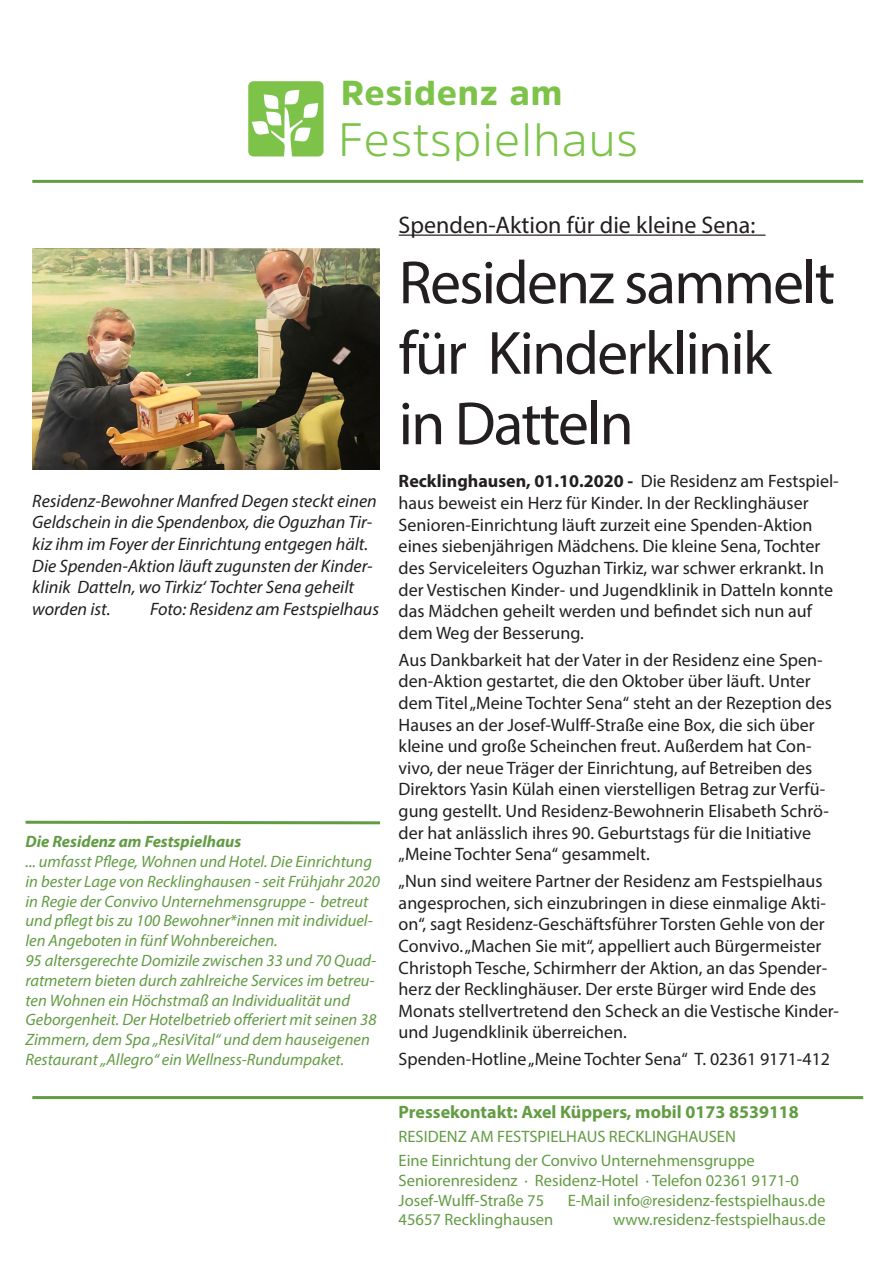
<style>
.page{position:relative;width:893px;height:1263px;background:#fff}
.page>*{position:absolute;margin:0;border:0;box-sizing:border-box;transform-origin:0 0}
.t1{font:61.5px/70.5px "Myriad Pro";letter-spacing:-.03em;color:#231f20}
.t2{font:300 46.8px "Amsi Pro";letter-spacing:.025em;color:#7dc34a}
.t3{font:900 34.35px "Amsi Pro";letter-spacing:.025em;color:#7dc34a}
.t4{font:24px "Myriad Pro";color:#231f20}
.t5{font:18px/21.6px "Myriad Pro";color:#231f20}
.t6{font:italic 18px/21.6px "Myriad Pro";color:#231f20}
.t7{font:700 18px "Myriad Pro";color:#629c43}
.t8{font:italic 16.5px/19.8px "Myriad Pro";color:#619c43}
.t9{font:16.5px/24px "Myriad Pro";color:#629c43}
.t10{font:italic 700 16.5px "Myriad Pro";color:#619c43}
.s1{color:#629c43}
.s2{font-weight:700}
</style>
<div class="page">
<hr style="left:399px;top:235px;width:366px;height:1px;background:#231f20">
<hr style="left:32px;top:180px;width:831px;height:3px;background:#619c43">
<hr style="left:32px;top:1096px;width:831px;height:3px;background:#619c43">
<svg style="left:248px;top:81px;width:75px;height:75px"></svg>
<img style="left:32px;top:249px;width:348px;height:221px">
<svg style="left:25px;top:820px;width:355px;height:5px"></svg>
<h3 class="t3" style="left:341px;top:70px;width:223px">Residenz am</h3>
<h2 class="t2" style="left:338px;top:107px;width:301px">Festspielhaus</h2>
<p class="t6" style="left:32px;top:490px;width:346px">Residenz-Bewohner Manfred Degen steckt einen Geldschein in die Spendenbox, die Oguzhan Tir&shy;kiz ihm im Foyer der Einrichtung entgegen hält.<br>Die Spenden-Aktion läuft zugunsten der Kinder&shy;klinik Datteln, wo Tirkiz‘ Tochter Sena geheilt worden ist.</p>
<p class="t6" style="left:150px;top:598px;width:230px">Foto: Residenz am Festspielhaus</p>
<p class="t10" style="left:26px;top:831px;width:217px">Die Residenz am Festspielhaus</p>
<p class="t8" style="left:26px;top:851px;width:356px">... umfasst Pflege, Wohnen und Hotel. Die Einrichtung in bester Lage von Recklinghausen - seit Frühjahr 2020 in Regie der Convivo Unternehmensgruppe - betreut und pflegt bis zu 100 Bewohner*innen mit individuel&shy;len Angeboten in fünf Wohnbereichen.<br>95 altersgerechte Domizile zwischen 33 und 70 Quad&shy;ratmetern bieten durch zahlreiche Services im betreu&shy;ten Wohnen ein Höchstmaß an Individualität und Geborgenheit. Der Hotelbetrieb offeriert mit seinen <span class="s1">38<br>Zimmern, dem Spa „ResiVital“ und dem hauseigenen Restaurant „Allegro“ ein Wellness-Rundumpaket.</span></p>
<h3 class="t4" style="left:399px;top:210px;width:358px">Spenden-Aktion für die kleine Sena:</h3>
<h1 class="t1" style="left:399px;top:246px;width:438px">Residenz sammelt für Kinderklinik<br>in Datteln</h1>
<p class="t5" style="left:399px;top:470px;width:442px"><span class="s2">Recklinghausen, 01.10.2020 -</span> Die Residenz am Festspiel&shy;haus beweist ein Herz für Kinder. In der Recklinghäuser Senioren-Einrichtung läuft zurzeit eine Spenden-Aktion eines siebenjährigen Mädchens. Die kleine Sena, Tochter des Serviceleiters Oguzhan Tirkiz, war schwer erkrankt. In der Vestischen Kinder- und Jugendklinik in Datteln konnte das Mädchen geheilt werden und befindet sich nun auf dem Weg der Besserung.</p>
<p class="t5" style="left:399px;top:649px;width:435px">Aus Dankbarkeit hat der Vater in der Residenz eine Spen&shy;den-Aktion gestartet, die den Oktober über läuft. Unter dem Titel „Meine Tochter Sena“ steht an der Rezeption des Hauses an der Josef-Wulff-Straße eine Box, die sich über kleine und große Scheinchen freut. Außerdem hat Con&shy;vivo, der neue Träger der Einrichtung, auf Betreiben des Direktors Yasin Külah einen vierstelligen Betrag zur Verfü&shy;gung gestellt. Und Residenz-Bewohnerin Elisabeth Schrö&shy;der hat anlässlich ihres 90. Geburtstags für die Initiative „Meine Tochter Sena“ gesammelt.</p>
<p class="t5" style="left:399px;top:870px;width:442px">„Nun sind weitere Partner der Residenz am Festspielhaus angesprochen, sich einzubringen in diese einmalige Akti&shy;on“, sagt Residenz-Geschäftsführer Torsten Gehle von der Convivo. „Machen Sie mit“, appelliert auch Bürgermeister Christoph Tesche, Schirmherr der Aktion, an das Spender&shy;herz der Recklinghäuser. Der erste Bürger wird Ende des Monats stellvertretend den Scheck an die Vestische Kinder&shy;und Jugendklinik überreichen.</p>
<p class="t5" style="left:399px;top:1048px;width:433px">Spenden-Hotline „Meine Tochter Sena“ T. 02361 9171-412</p>
<p class="t7" style="left:399px;top:1100px;width:402px">Pressekontakt: Axel Küppers, mobil 0173 8539118</p>
<p class="t9" style="left:399px;top:1124px;width:358px">RESIDENZ AM FESTSPIELHAUS RECKLINGHAUSEN<br>Eine Einrichtung der Convivo Unternehmensgruppe</p>
<p class="t9" style="left:399px;top:1170px;width:402px;line-height:19.8px">Seniorenresidenz ∙ Residenz-Hotel ∙ Telefon 02361 9171-0<br>Josef-Wulff-Straße 75</p>
<p class="t9" style="left:568px;top:1188px;width:259px">E-Mail info@residenz-festspielhaus.de</p>
<p class="t9" style="left:399px;top:1207px;width:156px">45657 Recklinghausen</p>
<p class="t9" style="left:613px;top:1207px;width:214px">www.residenz-festspielhaus.de</p>
</div>
